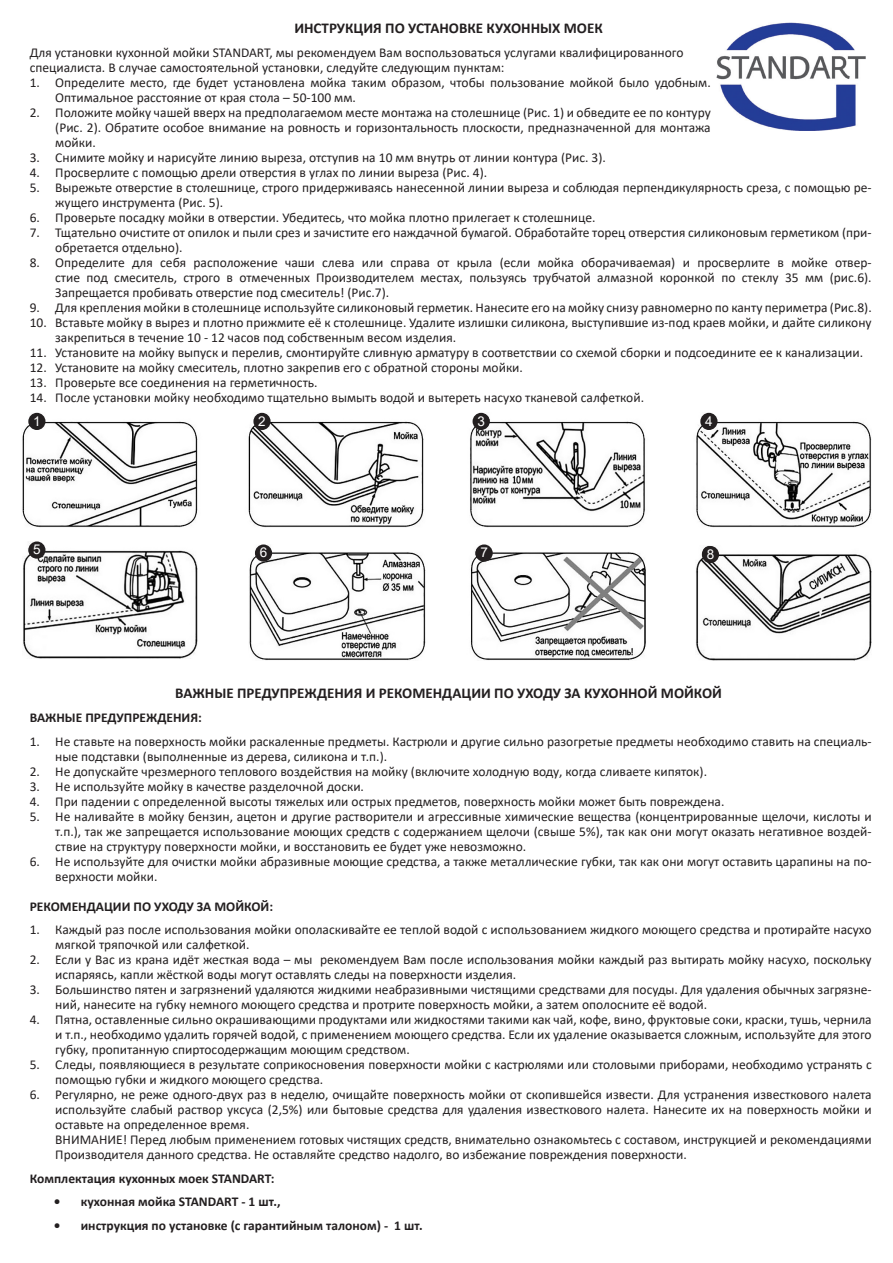
<style>
.page{position:relative;width:893px;height:1263px;background:#fff}
.page>*{position:absolute;margin:0;border:0;box-sizing:border-box;transform-origin:0 0}
.t1{font:700 15px "Calibri";color:#231f20}
.t2{font:13.5px/15px "Calibri";color:#231f20}
.t3{font:700 13.5px "Calibri";color:#231f20}
.t4{font:13.5px "Arial";color:#fff}
</style>
<div class="page">
<img style="left:717px;top:22px;width:149px;height:108px">
<img style="left:22px;top:412px;width:850px;height:115px">
<img style="left:23px;top:542px;width:174px;height:117px">
<img style="left:249px;top:544px;width:397px;height:116px">
<img style="left:696px;top:546px;width:176px;height:114px">
<div style="left:28px;top:413px;width:17px;height:17px;background:#231f20;border-radius:50%"></div>
<div style="left:28px;top:541px;width:17px;height:18px;background:#231f20;border-radius:50%"></div>
<div style="left:253px;top:413px;width:18px;height:17px;background:#231f20;border-radius:50%"></div>
<div style="left:255px;top:544px;width:17px;height:18px;background:#231f20;border-radius:50%"></div>
<div style="left:473px;top:413px;width:17px;height:17px;background:#231f20;border-radius:50%"></div>
<div style="left:476px;top:544px;width:17px;height:18px;background:#231f20;border-radius:50%"></div>
<div style="left:700px;top:413px;width:17px;height:17px;background:#231f20;border-radius:50%"></div>
<div style="left:702px;top:546px;width:17px;height:17px;background:#231f20;border-radius:50%"></div>
<p class="t1" style="left:294px;top:17px;width:310px">ИНСТРУКЦИЯ ПО УСТАНОВКЕ КУХОННЫХ МОЕК</p>
<p class="t2" style="left:30px;top:45px;width:655px">Для установки кухонной мойки STANDART, мы рекомендуем Вам воспользоваться услугами квалифицированного специалиста. В случае самостоятельной установки, следуйте следующим пунктам:</p>
<p class="t2" style="left:55px;top:75px;width:657px;text-indent:-26px">1. Определите место, где будет установлена мойка таким образом, чтобы пользование мойкой было удобным.<br>Оптимальное расстояние от края стола – 50-100 мм.</p>
<p class="t2" style="left:55px;top:105px;width:657px;text-align:justify;text-indent:-26px">2. Положите мойку чашей вверх на предполагаемом месте монтажа на столешнице (Рис. 1) и обведите ее по контуру (Рис. 2). Обратите особое внимание на ровность и горизонтальность плоскости, предназначенной для монтажа мойки.</p>
<p class="t2" style="left:30px;top:150px;width:578px">3. Снимите мойку и нарисуйте линию выреза, отступив на 10 мм внутрь от линии контура (Рис. 3).</p>
<p class="t2" style="left:30px;top:165px;width:459px">4. Просверлите с помощью дрели отверстия в углах по линии выреза (Рис. 4).</p>
<p class="t2" style="left:55px;top:180px;width:818px;text-indent:-26px">5. Вырежьте отверстие в столешнице, строго придерживаясь нанесенной линии выреза и соблюдая перпендикулярность среза, с помощью ре&shy;жущего инструмента (Рис. 5).</p>
<p class="t2" style="left:30px;top:210px;width:567px">6. Проверьте посадку мойки в отверстии. Убедитесь, что мойка плотно прилегает к столешнице.</p>
<p class="t2" style="left:55px;top:225px;width:818px;text-indent:-26px">7. Тщательно очистите от опилок и пыли срез и зачистите его наждачной бумагой. Обработайте торец отверстия силиконовым герметиком (при&shy;обретается отдельно).</p>
<p class="t2" style="left:55px;top:255px;width:818px;text-align:justify;text-indent:-26px">8. Определите для себя расположение чаши слева или справа от крыла (если мойка оборачиваемая) и просверлите в мойке отвер&shy;стие под смеситель, строго в отмеченных Производителем местах, пользуясь трубчатой алмазной коронкой по стеклу 35 мм (рис.6).<br>Запрещается пробивать отверстие под смеситель! (Рис.7).</p>
<p class="t2" style="left:30px;top:300px;width:843px">9. Для крепления мойки в столешнице используйте силиконовый герметик. Нанесите его на мойку снизу равномерно по канту периметра (Рис.8).</p>
<p class="t2" style="left:55px;top:315px;width:818px;text-indent:-26px">10. Вставьте мойку в вырез и плотно прижмите её к столешнице. Удалите излишки силикона, выступившие из-под краев мойки, и дайте силикону закрепиться в течение 10 - 12 часов под собственным весом изделия.</p>
<p class="t2" style="left:30px;top:345px;width:835px">11. Установите на мойку выпуск и перелив, смонтируйте сливную арматуру в соответствии со схемой сборки и подсоедините ее к канализации.</p>
<p class="t2" style="left:30px;top:360px;width:495px">12. Установите на мойку смеситель, плотно закрепив его с обратной стороны мойки.</p>
<p class="t2" style="left:30px;top:375px;width:289px">13. Проверьте все соединения на герметичность.</p>
<p class="t2" style="left:30px;top:390px;width:616px">14. После установки мойку необходимо тщательно вымыть водой и вытереть насухо тканевой салфеткой.</p>
<p class="t4" style="left:33px;top:412px;width:9px">1</p>
<p class="t4" style="left:33px;top:540px;width:9px">5</p>
<p class="t4" style="left:258px;top:412px;width:9px">2</p>
<p class="t4" style="left:260px;top:543px;width:9px">6</p>
<p class="t4" style="left:477px;top:412px;width:9px">3</p>
<p class="t4" style="left:480px;top:543px;width:9px">7</p>
<p class="t4" style="left:705px;top:412px;width:9px">4</p>
<p class="t4" style="left:707px;top:545px;width:9px">8</p>
<p class="t1" style="left:175px;top:683px;width:548px">ВАЖНЫЕ ПРЕДУПРЕЖДЕНИЯ И РЕКОМЕНДАЦИИ ПО УХОДУ ЗА КУХОННОЙ МОЙКОЙ</p>
<p class="t3" style="left:30px;top:708px;width:174px">ВАЖНЫЕ ПРЕДУПРЕЖДЕНИЯ:</p>
<p class="t2" style="left:55px;top:733px;width:818px;text-indent:-26px">1. Не ставьте на поверхность мойки раскаленные предметы. Кастрюли и другие сильно разогретые предметы необходимо ставить на специаль&shy;ные подставки (выполненные из дерева, силикона и т.п.).</p>
<p class="t2" style="left:30px;top:763px;width:679px">2. Не допускайте чрезмерного теплового воздействия на мойку (включите холодную воду, когда сливаете кипяток).</p>
<p class="t2" style="left:30px;top:778px;width:336px">3. Не используйте мойку в качестве разделочной доски.</p>
<p class="t2" style="left:30px;top:793px;width:696px">4. При падении с определенной высоты тяжелых или острых предметов, поверхность мойки может быть повреждена.</p>
<p class="t2" style="left:55px;top:808px;width:818px;text-align:justify;text-indent:-26px">5. Не наливайте в мойку бензин, ацетон и другие растворители и агрессивные химические вещества (концентрированные щелочи, кислоты и т.п.), так же запрещается использование моющих средств с содержанием щелочи (свыше 5%), так как они могут оказать негативное воздей&shy;ствие на структуру поверхности мойки, и восстановить ее будет уже невозможно.</p>
<p class="t2" style="left:55px;top:853px;width:818px;text-indent:-26px">6. Не используйте для очистки мойки абразивные моющие средства, а также металлические губки, так как они могут оставить царапины на по&shy;верхности мойки.</p>
<p class="t3" style="left:30px;top:896px;width:245px">РЕКОМЕНДАЦИИ ПО УХОДУ ЗА МОЙКОЙ:</p>
<p class="t2" style="left:55px;top:922px;width:818px;text-indent:-26px">1. Каждый раз после использования мойки ополаскивайте ее теплой водой с использованием жидкого моющего средства и протирайте насухо мягкой тряпочкой или салфеткой.</p>
<p class="t2" style="left:55px;top:952px;width:818px;text-indent:-26px">2. Если у Вас из крана идёт жесткая вода – мы рекомендуем Вам после использования мойки каждый раз вытирать мойку насухо, поскольку испаряясь, капли жёсткой воды могут оставлять следы на поверхности изделия.</p>
<p class="t2" style="left:55px;top:982px;width:818px;text-indent:-26px">3. Большинство пятен и загрязнений удаляются жидкими неабразивными чистящими средствами для посуды. Для удаления обычных загрязне&shy;ний, нанесите на губку немного моющего средства и протрите поверхность мойки, а затем ополосните её водой.</p>
<p class="t2" style="left:55px;top:1012px;width:818px;text-align:justify;text-indent:-26px">4. Пятна, оставленные сильно окрашивающими продуктами или жидкостями такими как чай, кофе, вино, фруктовые соки, краски, тушь, чернила и т.п., необходимо удалить горячей водой, с применением моющего средства. Если их удаление оказывается сложным, используйте для этого губку, пропитанную спиртосодержащим моющим средством.</p>
<p class="t2" style="left:55px;top:1057px;width:818px;text-indent:-26px">5. Следы, появляющиеся в результате соприкосновения поверхности мойки с кастрюлями или столовыми приборами, необходимо устранять с помощью губки и жидкого моющего средства.</p>
<p class="t2" style="left:55px;top:1087px;width:818px;text-indent:-26px">6. Регулярно, не реже одного-двух раз в неделю, очищайте поверхность мойки от скопившейся извести. Для устранения известкового налета используйте слабый раствор уксуса (2,5%) или бытовые средства для удаления известкового налета. Нанесите их на поверхность мойки и оставьте на определенное время.<br>ВНИМАНИЕ! Перед любым применением готовых чистящих средств, внимательно ознакомьтесь с составом, инструкцией и рекомендациями Производителя данного средства. Не оставляйте средство надолго, во избежание повреждения поверхности.</p>
<p class="t3" style="left:30px;top:1168px;width:246px">Комплектация кухонных моек STANDART:</p>
<p class="t3" style="left:54px;top:1192px;width:228px">• кухонная мойка STANDART - 1 шт.,</p>
<p class="t3" style="left:54px;top:1215px;width:370px">• инструкция по установке (с гарантийным талоном) - 1 шт.</p>
</div>
